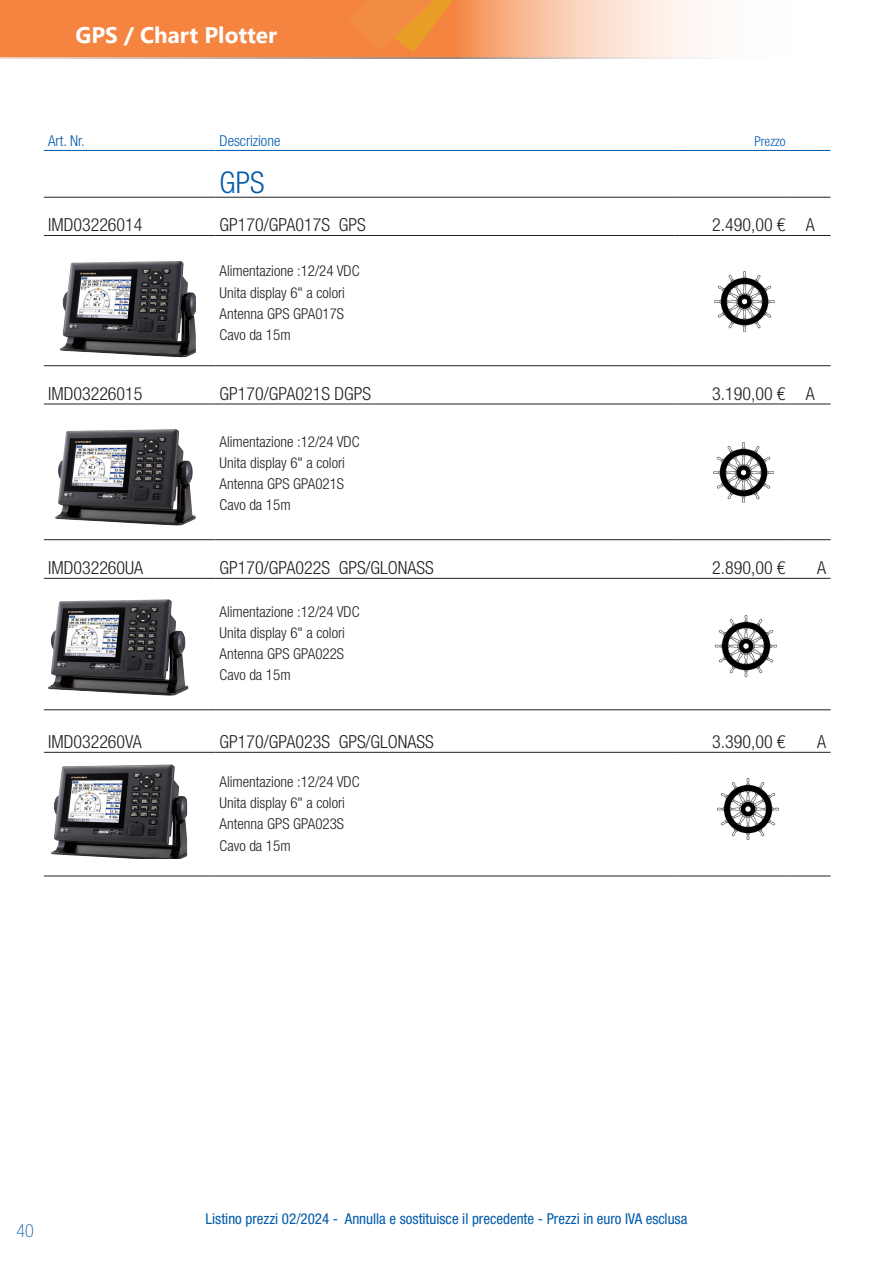
<style>
.page{position:relative;width:893px;height:1263px;background:#fff}
.page>*{position:absolute;margin:0;border:0;box-sizing:border-box;transform-origin:0 0}
.Headline{font:300 condensed 30px "Helvetica Neue LT Std";color:#015aaa}
.t1{font:700 22.5px "Segoe UI";color:#fff}
.Copytext{font:300 condensed 18px "Helvetica Neue LT Std";color:#231f20}
.Preis_exkl{font:300 condensed 18px "Helvetica Neue LT Std";color:#231f20}
.t2{font:100 condensed 18px "Helvetica Neue LT Std";color:#0a5aa8}
.Copytext-2{font:300 condensed 15px "Helvetica Neue LT Std";color:#231f20}
.t3{font:condensed 15px "Helvetica Neue LT Std";color:#015aaa}
.Kopfzeile{font:300 condensed 15px "Helvetica Neue LT Std";color:#015aaa}
.Kopfzeile-2{font:300 condensed 13.5px "Helvetica Neue LT Std";color:#015aaa}
</style>
<div class="page">
<svg style="left:0;top:0;width:703px;height:59px;background:#f5a372"></svg>
<svg style="left:348px;top:0;width:105px;height:53px;background:#f18c3c"></svg>
<hr style="left:44px;top:197px;width:171px;height:1px;background:#231f20">
<hr style="left:215px;top:197px;width:460px;height:1px;background:#231f20">
<hr style="left:675px;top:197px;width:115px;height:1px;background:#231f20">
<hr style="left:790px;top:197px;width:40px;height:1px;background:#231f20">
<hr style="left:44px;top:235px;width:171px;height:1px;background:#231f20">
<hr style="left:215px;top:235px;width:460px;height:1px;background:#231f20">
<hr style="left:675px;top:235px;width:115px;height:1px;background:#231f20">
<hr style="left:790px;top:235px;width:40px;height:1px;background:#231f20">
<hr style="left:44px;top:365px;width:171px;height:1px;background:#231f20">
<hr style="left:215px;top:365px;width:460px;height:1px;background:#231f20">
<hr style="left:675px;top:365px;width:115px;height:1px;background:#231f20">
<hr style="left:790px;top:365px;width:40px;height:1px;background:#231f20">
<hr style="left:44px;top:404px;width:171px;height:1px;background:#231f20">
<hr style="left:215px;top:404px;width:460px;height:1px;background:#231f20">
<hr style="left:675px;top:404px;width:115px;height:1px;background:#231f20">
<hr style="left:790px;top:404px;width:40px;height:1px;background:#231f20">
<hr style="left:44px;top:539px;width:171px;height:1px;background:#231f20">
<hr style="left:215px;top:539px;width:460px;height:1px;background:#231f20">
<hr style="left:675px;top:539px;width:115px;height:1px;background:#231f20">
<hr style="left:790px;top:539px;width:40px;height:1px;background:#231f20">
<hr style="left:44px;top:578px;width:171px;height:1px;background:#231f20">
<hr style="left:215px;top:578px;width:460px;height:1px;background:#231f20">
<hr style="left:675px;top:578px;width:115px;height:1px;background:#231f20">
<hr style="left:790px;top:578px;width:40px;height:1px;background:#231f20">
<hr style="left:44px;top:709px;width:171px;height:1px;background:#231f20">
<hr style="left:215px;top:709px;width:460px;height:1px;background:#231f20">
<hr style="left:675px;top:709px;width:115px;height:1px;background:#231f20">
<hr style="left:790px;top:709px;width:40px;height:1px;background:#231f20">
<hr style="left:44px;top:752px;width:171px;height:1px;background:#231f20">
<hr style="left:215px;top:752px;width:460px;height:1px;background:#231f20">
<hr style="left:675px;top:752px;width:115px;height:1px;background:#231f20">
<hr style="left:790px;top:752px;width:40px;height:1px;background:#231f20">
<hr style="left:44px;top:876px;width:171px;height:1px;background:#231f20">
<hr style="left:215px;top:876px;width:460px;height:1px;background:#231f20">
<hr style="left:675px;top:876px;width:115px;height:1px;background:#231f20">
<hr style="left:790px;top:876px;width:40px;height:1px;background:#231f20">
<hr style="left:44px;top:150px;width:171px;height:1px;background:#015aaa">
<hr style="left:215px;top:150px;width:460px;height:1px;background:#015aaa">
<hr style="left:675px;top:150px;width:115px;height:1px;background:#015aaa">
<hr style="left:790px;top:150px;width:40px;height:1px;background:#015aaa">
<img style="left:48px;top:599px;width:140px;height:97px">
<img style="left:60px;top:261px;width:136px;height:96px">
<img style="left:55px;top:429px;width:141px;height:96px">
<img style="left:51px;top:764px;width:136px;height:95px">
<img style="left:718px;top:779px;width:60px;height:60px">
<img style="left:716px;top:616px;width:60px;height:60px">
<img style="left:714px;top:442px;width:60px;height:60px">
<img style="left:714px;top:271px;width:61px;height:61px">
<h2 class="t1" style="left:75px;top:13px;width:203px">GPS / Chart Plotter</h2>
<p class="Kopfzeile" style="left:48px;top:132px;width:38px">Art. Nr.</p>
<p class="Kopfzeile" style="left:220px;top:132px;width:62px">Descrizione</p>
<p class="Kopfzeile-2" style="left:754px;top:134px;width:33px">Prezzo</p>
<p class="Headline" style="left:220px;top:165px;width:46px">GPS</p>
<p class="Copytext" style="left:48px;top:215px;width:96px">IMD03226014</p>
<p class="Copytext" style="left:220px;top:215px;width:148px">GP170/GPA017S GPS</p>
<p class="Preis_exkl" style="left:712px;top:215px;width:75px">2.490,00 €</p>
<p class="Preis_exkl" style="left:806px;top:215px;width:10px">A</p>
<p class="Copytext-2" style="left:220px;top:262px;width:141px">Alimentazione :12/24 VDC</p>
<p class="Copytext-2" style="left:220px;top:284px;width:127px">Unita display 6" a colori</p>
<p class="Copytext-2" style="left:220px;top:305px;width:126px">Antenna GPS GPA017S</p>
<p class="Copytext-2" style="left:220px;top:326px;width:73px">Cavo da 15m</p>
<p class="Copytext" style="left:48px;top:383px;width:96px">IMD03226015</p>
<p class="Copytext" style="left:220px;top:383px;width:153px">GP170/GPA021S DGPS</p>
<p class="Preis_exkl" style="left:712px;top:383px;width:75px">3.190,00 €</p>
<p class="Preis_exkl" style="left:806px;top:383px;width:10px">A</p>
<p class="Copytext-2" style="left:220px;top:433px;width:141px">Alimentazione :12/24 VDC</p>
<p class="Copytext-2" style="left:220px;top:454px;width:127px">Unita display 6" a colori</p>
<p class="Copytext-2" style="left:220px;top:475px;width:126px">Antenna GPS GPA021S</p>
<p class="Copytext-2" style="left:220px;top:496px;width:73px">Cavo da 15m</p>
<p class="Copytext" style="left:48px;top:557px;width:97px">IMD032260UA</p>
<p class="Copytext" style="left:220px;top:557px;width:216px">GP170/GPA022S GPS/GLONASS</p>
<p class="Preis_exkl" style="left:712px;top:557px;width:75px">2.890,00 €</p>
<p class="Preis_exkl" style="left:817px;top:557px;width:10px">A</p>
<p class="Copytext-2" style="left:220px;top:603px;width:141px">Alimentazione :12/24 VDC</p>
<p class="Copytext-2" style="left:220px;top:624px;width:127px">Unita display 6" a colori</p>
<p class="Copytext-2" style="left:220px;top:645px;width:126px">Antenna GPS GPA022S</p>
<p class="Copytext-2" style="left:220px;top:666px;width:73px">Cavo da 15m</p>
<p class="Copytext" style="left:48px;top:731px;width:95px">IMD032260VA</p>
<p class="Copytext" style="left:220px;top:731px;width:216px">GP170/GPA023S GPS/GLONASS</p>
<p class="Preis_exkl" style="left:712px;top:731px;width:75px">3.390,00 €</p>
<p class="Preis_exkl" style="left:817px;top:731px;width:10px">A</p>
<p class="Copytext-2" style="left:220px;top:773px;width:141px">Alimentazione :12/24 VDC</p>
<p class="Copytext-2" style="left:220px;top:794px;width:127px">Unita display 6" a colori</p>
<p class="Copytext-2" style="left:220px;top:815px;width:126px">Antenna GPS GPA023S</p>
<p class="Copytext-2" style="left:220px;top:836px;width:73px">Cavo da 15m</p>
<p class="t2" style="left:17px;top:1220px;width:19px">40</p>
<p class="t3" style="left:206px;top:1210px;width:483px">Listino prezzi 02/2024 - Annulla e sostituisce il precedente - Prezzi in euro IVA esclusa</p>
</div>
